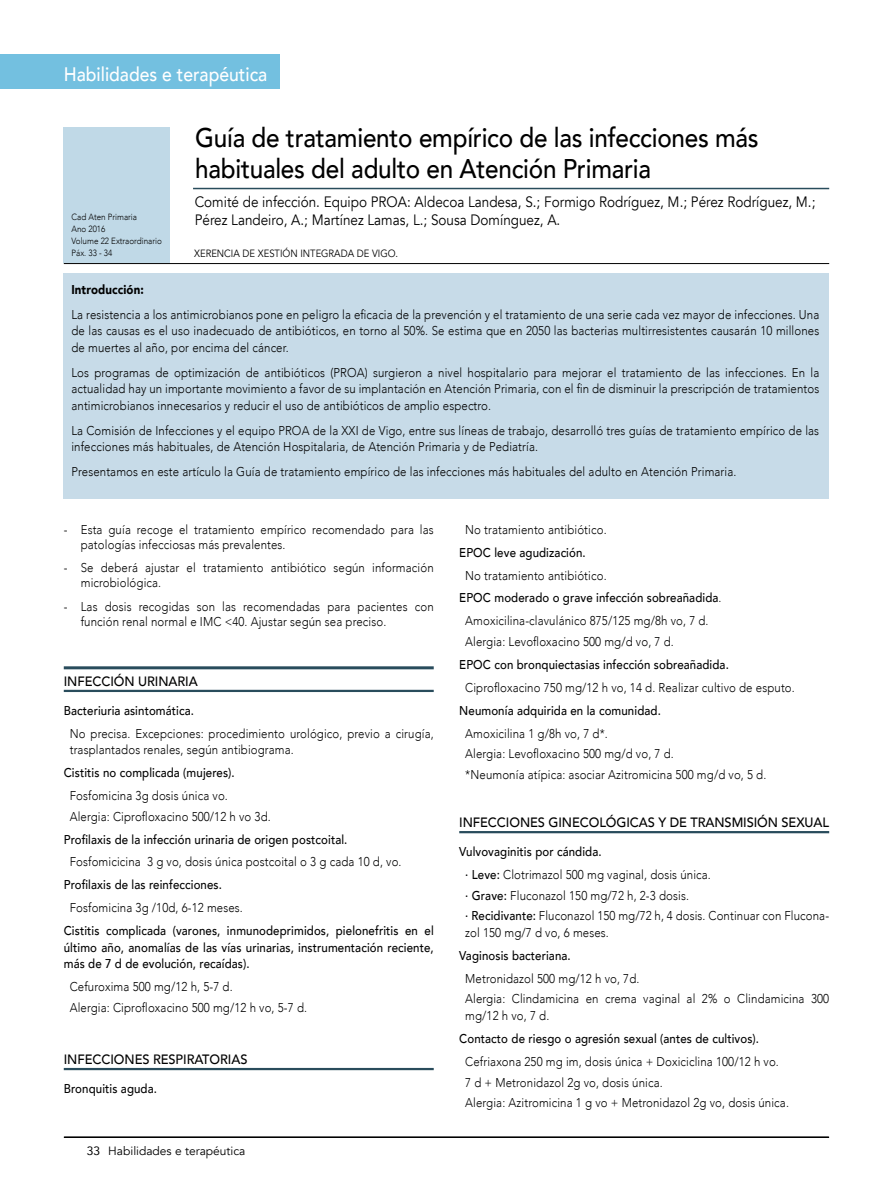
<style>
.page{position:relative;width:893px;height:1191px;background:#fff}
.page>*{position:absolute;margin:0;border:0;box-sizing:border-box;transform-origin:0 0}
.t1{font:500 27px/31.5px "Avenir";letter-spacing:-.01em;color:#000;scale:.9 1}
.t2{font:500 19.5px "Avenir";color:#fff;scale:.9 1}
.t3{font:15px/18px "Avenir";color:#000;scale:.9 1}
.t4{font:500 13.5px "Avenir";letter-spacing:-.005em;color:#000;scale:.95 1}
.t5{font:300 12.75px/20.7px "Avenir";letter-spacing:.01em;color:#000;scale:.9 1}
.t6{font:500 12.75px/16.5px "Avenir";letter-spacing:.01em;color:#000;text-align:justify;scale:.9 1}
.t7{font:900 12.75px "Avenir";letter-spacing:.01em;color:#000;scale:.9 1}
.t8{font:12px "Avenir";color:#000}
.t9{font:10.5px "Avenir";color:#000;scale:.9 1}
.t10{font:300 9px/12.1px "Avenir";color:#000;scale:.9 1}
.s1{font-style:inherit}
.s2{font-weight:300}
.s3{font-weight:500}
</style>
<div class="page">
<hr style="left:64px;top:1136px;width:765px;height:1px;background:#000">
<div style="left:0;top:54px;width:279px;height:34px;background:#73c0e0"></div>
<div style="left:64px;top:128px;width:106px;height:135px;background:#c0d9e7"></div>
<div style="left:64px;top:273px;width:765px;height:225px;background:#c7dbe8"></div>
<hr style="left:459px;top:831px;width:370px;height:2px;background:#294c5c">
<hr style="left:64px;top:690px;width:370px;height:2px;background:#294c5c">
<hr style="left:64px;top:1068px;width:370px;height:2px;background:#294c5c">
<hr style="left:64px;top:666px;width:370px;height:3px;background:#294c5c">
<hr style="left:64px;top:263px;width:765px;height:1px;background:#000">
<hr style="left:193px;top:188px;width:636px;height:1px;background:#294c5c">
<h2 class="t2" style="left:64px;top:57px;width:228px">Habilidades e terapéutica</h2>
<p class="t10" style="left:72px;top:211px;width:102px">Cad Aten Primaria<br>Ano 2016<br>Volume 22 Extraordinario<br>Páx. 33 - 34</p>
<h1 class="t1" style="left:195px;top:120px;width:628px">Guía de tratamiento empírico de las infecciones más habituales del adulto en Atención Primaria</h1>
<p class="t3" style="left:195px;top:193px;width:691px">Comité de infección. Equipo PROA: Aldecoa Landesa, S.; Formigo Rodríguez, M.; Pérez Rodríguez, M.;<br>Pérez Landeiro, A.; Martínez Lamas, L.; Sousa Domínguez, A.</p>
<p class="t9" style="left:194px;top:247px;width:228px">XERENCIA DE XESTIÓN INTEGRADA DE VIGO.</p>
<p class="t7" style="left:71px;top:278px;width:82px">Introducción:</p>
<p class="t5" style="left:71px;top:306px;width:832px;line-height:16.5px;text-align:justify">La resistencia a los antimicrobianos pone en peligro la eficacia de la prevención y el tratamiento de una serie cada vez mayor de infecciones. Una de las causas es el uso inadecuado de antibióticos, en torno al 50%. Se estima que en 2050 las bacterias multirresistentes causarán 10 millones de muertes al año, por encima del cáncer.</p>
<p class="t5" style="left:71px;top:364px;width:832px;line-height:16.5px;text-align:justify">Los programas de optimización de antibióticos (PROA) surgieron a nivel hospitalario para mejorar el tratamiento de las infecciones. En la actualidad hay un importante movimiento a favor de su implantación en Atención Primaria, con el fin de disminuir la prescripción de tratamientos antimicrobianos innecesarios y reducir el uso de antibióticos de amplio espectro.</p>
<p class="t5" style="left:71px;top:422px;width:832px;line-height:16.5px">La Comisión de Infecciones y el equipo PROA de la XXI de Vigo, entre sus líneas de trabajo, desarrolló tres guías de tratamiento empírico de las infecciones más habituales, de Atención Hospitalaria, de Atención Primaria y de Pediatría.</p>
<p class="t5" style="left:71px;top:462px;width:740px">Presentamos en este artículo la Guía de tratamiento empírico de las infecciones más habituales del adulto en Atención Primaria.</p>
<p class="t5" style="left:81px;top:522px;width:394px;line-height:15px;text-indent:-17px">- Esta guía recoge el tratamiento empírico recomendado para las patologías infecciosas más prevalentes.</p>
<p class="t5" style="left:81px;top:560px;width:394px;line-height:15px;text-indent:-17px">- Se deberá ajustar el tratamiento antibiótico según información microbiológica.</p>
<p class="t5" style="left:81px;top:599px;width:394px;line-height:15px;text-indent:-17px">- Las dosis recogidas son las recomendadas para pacientes con función renal normal e IMC &lt;40. Ajustar según sea preciso.</p>
<p class="t4" style="left:64px;top:669px;width:143px">INFECCIÓN URINARIA</p>
<p class="t6" style="left:64px;top:701px;width:146px">Bacteriuria asintomática.</p>
<p class="t5" style="left:70px;top:725px;width:406px;line-height:16.5px">No precisa. Excepciones: procedimiento urológico, previo a cirugía, trasplantados renales, según antibiograma.</p>
<p class="t6" style="left:64px;top:763px;width:191px">Cistitis no complicada (mujeres).</p>
<p class="t5" style="left:70px;top:785px;width:225px">Fosfomicina 3g dosis única vo.<br>Alergia: Ciprofloxacino 500/12 h vo 3d.</p>
<p class="t6" style="left:64px;top:830px;width:317px">Profilaxis de la infección urinaria de origen postcoital.</p>
<p class="t5" style="left:70px;top:851px;width:370px">Fosfomicicina 3 g vo, dosis única postcoital o 3 g cada 10 d, vo.</p>
<p class="t6" style="left:64px;top:876px;width:177px">Profilaxis de las reinfecciones.</p>
<p class="t5" style="left:70px;top:897px;width:194px">Fosfomicina 3g /10d, 6-12 meses.</p>
<p class="t6" style="left:64px;top:921px;width:413px">Cistitis complicada (varones, inmunodeprimidos, pielonefritis en el último año, anomalías de las vías urinarias, instrumentación reciente, más de 7 d de evolución, recaídas).</p>
<p class="t5" style="left:70px;top:976px;width:265px">Cefuroxima 500 mg/12 h, 5-7 d.<br>Alergia: Ciprofloxacino 500 mg/12 h vo, 5-7 d.</p>
<p class="t4" style="left:64px;top:1047px;width:195px">INFECCIONES RESPIRATORIAS</p>
<p class="t6" style="left:64px;top:1079px;width:105px">Bronquitis aguda.</p>
<p class="t8" style="left:87px;top:1143px;width:160px"><span class="s1">33</span> Habilidades e terapéutica</p>
<p class="t5" style="left:465px;top:519px;width:159px">No tratamiento antibiótico.</p>
<p class="t6" style="left:459px;top:543px;width:142px">EPOC leve agudización.</p>
<p class="t5" style="left:465px;top:565px;width:159px">No tratamiento antibiótico.</p>
<p class="t6" style="left:459px;top:589px;width:293px">EPOC moderado o grave infección sobreañadida<span class="s2">.</span></p>
<p class="t5" style="left:465px;top:610px;width:272px">Amoxicilina-clavulánico 875/125 mg/8h vo, 7 d.</p>
<p class="t5" style="left:465px;top:631px;width:233px">Alergia: Levofloxacino 500 mg/d vo, 7 d.</p>
<p class="t6" style="left:459px;top:655px;width:301px">EPOC con bronquiectasias infección sobreañadida.</p>
<p class="t5" style="left:465px;top:677px;width:368px">Ciprofloxacino 750 mg/12 h vo, 14 d. Realizar cultivo de esputo.</p>
<p class="t6" style="left:459px;top:701px;width:225px">Neumonía adquirida en la comunidad.</p>
<p class="t5" style="left:465px;top:723px;width:336px">Amoxicilina 1 g/8h vo, 7 d*.<br>Alergia: Levofloxacino 500 mg/d vo, 7 d.<br>*Neumonía atípica: asociar Azitromicina 500 mg/d vo, 5 d.</p>
<p class="t4" style="left:459px;top:810px;width:391px">INFECCIONES GINECOLÓGICAS Y DE TRANSMISIÓN SEXUAL</p>
<p class="t5" style="left:465px;top:840px;width:274px;line-height:22.8px;text-indent:-6px"><span class="s3">Vulvovaginitis por cándida.<br>· Leve:</span> Clotrimazol 500 mg vaginal, dosis única.</p>
<p class="t5" style="left:465px;top:885px;width:406px"><span class="s3">· Grave:</span> Fluconazol 150 mg/72 h, 2-3 dosis.<br><span class="s3">· Recidivante:</span> Fluconazol 150 mg/72 h, 4 dosis. Continuar con Flucona-</p>
<p class="t5" style="left:465px;top:922px;width:161px">zol 150 mg/7 d vo, 6 meses.</p>
<p class="t6" style="left:459px;top:946px;width:125px">Vaginosis bacteriana.</p>
<p class="t5" style="left:465px;top:968px;width:406px">Metronidazol 500 mg/12 h vo, 7d.<br>Alergia: Clindamicina en crema vaginal al 2% o Clindamicina 300</p>
<p class="t5" style="left:465px;top:1005px;width:95px">mg/12 h vo, 7 d.</p>
<p class="t6" style="left:459px;top:1029px;width:335px">Contacto de riesgo o agresión sexual (antes de cultivos).</p>
<p class="t5" style="left:465px;top:1051px;width:361px">Cefriaxona 250 mg im, dosis única + Doxiciclina 100/12 h vo.<br>7 d + Metronidazol 2g vo, dosis única.<br>Alergia: Azitromicina 1 g vo + Metronidazol 2g vo, dosis única.</p>
</div>
